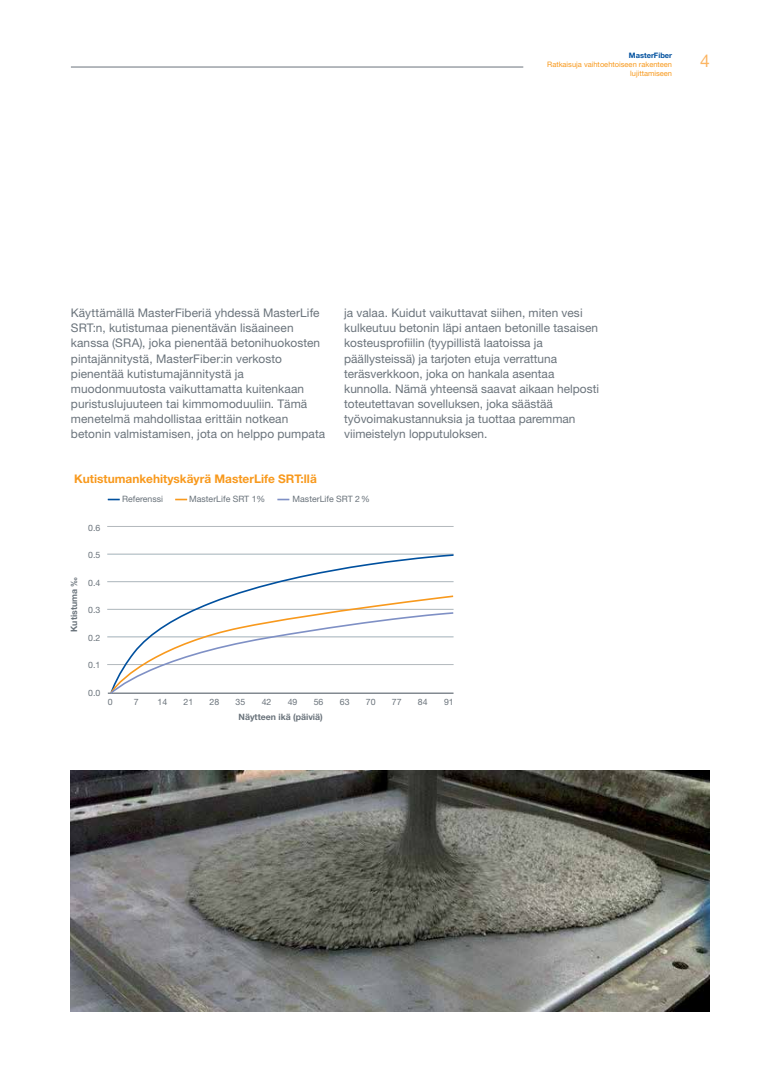
<style>
.page{position:relative;width:780px;height:1088px;background:#fff}
.page>*{position:absolute;margin:0;border:0;box-sizing:border-box;transform-origin:0 0}
.t1{font:17.5px "Helvetica Neue LT Std";color:#fcb562}
.t2{font:11.88px/15.1px "Helvetica Neue LT Std";letter-spacing:.005em;color:#6a737b}
.t3{font:700 11.88px "Helvetica Neue LT Std";color:#f8991d}
.t4{font:8.75px "Helvetica Neue LT Std";color:#6a737b}
.t5{font:700 8.75px "Helvetica Neue LT Std";color:#6a737b}
.t6{font:7.5px/8.9px "Helvetica Neue LT Std";color:#f8991d;text-align:right}
.t7{font:700 7.5px "Helvetica Neue LT Std";color:#00509e}
</style>
<div class="page">
<hr style="left:71px;top:67px;width:452px;height:1px;background:#6a737b">
<hr style="left:107px;top:554px;width:346px;height:1px;background:#b4b9bd">
<hr style="left:107px;top:609px;width:346px;height:1px;background:#b4b9bd">
<hr style="left:107px;top:581px;width:346px;height:1px;background:#b4b9bd">
<hr style="left:107px;top:637px;width:346px;height:1px;background:#b4b9bd">
<hr style="left:107px;top:664px;width:346px;height:1px;background:#b4b9bd">
<hr style="left:107px;top:526px;width:346px;height:1px;background:#b4b9bd">
<hr style="left:108px;top:692px;width:345px;height:2px;background:#6a737b">
<svg style="left:108px;top:499px;width:12px;height:1px"></svg>
<svg style="left:175px;top:499px;width:12px;height:1px"></svg>
<svg style="left:277px;top:499px;width:12px;height:1px"></svg>
<img style="left:71px;top:770px;width:638px;height:242px">
<svg style="left:109px;top:553px;width:345px;height:41px"></svg>
<svg style="left:109px;top:594px;width:345px;height:17px"></svg>
<svg style="left:109px;top:611px;width:345px;height:83px"></svg>
<p class="t7" style="left:629px;top:50px;width:45px">MasterFiber</p>
<p class="t6" style="left:547px;top:59px;width:126px">Ratkaisuja vaihtoehtoiseen rakenteen lujittamiseen</p>
<h1 class="t1" style="left:700px;top:51px;width:11px">4</h1>
<p class="t2" style="left:71px;top:305px;width:256px">Käyttämällä MasterFiberiä yhdessä MasterLife SRT:n, kutistumaa pienentävän lisäaineen kanssa (SRA), joka pienentää betonihuokosten pintajännitystä, MasterFiber:in verkosto pienentää kutistumajännitystä ja muodonmuutosta vaikuttamatta kuitenkaan puristuslujuuteen tai kimmomoduuliin. Tämä menetelmä mahdollistaa erittäin notkean betonin valmistamisen, jota on helppo pumpata</p>
<p class="t2" style="left:344px;top:305px;width:256px">ja valaa. Kuidut vaikuttavat siihen, miten vesi kulkeutuu betonin läpi antaen betonille tasaisen kosteusprofiilin (tyypillistä laatoissa ja päällysteissä) ja tarjoten etuja verrattuna teräsverkkoon, joka on hankala asentaa kunnolla. Nämä yhteensä saavat aikaan helposti toteutettavan sovelluksen, joka säästää työvoimakustannuksia ja tuottaa paremman viimeistelyn lopputuloksen.</p>
<p class="t3" style="left:74px;top:472px;width:244px">Kutistumankehityskäyrä MasterLife SRT:llä</p>
<p class="t5" style="left:69px;top:632px;width:57px;rotate:-90deg">Kutistuma ‰</p>
<p class="t4" style="left:122px;top:494px;width:42px">Referenssi</p>
<p class="t4" style="left:189px;top:494px;width:78px">MasterLife SRT 1%</p>
<p class="t4" style="left:292px;top:494px;width:79px">MasterLife SRT 2%</p>
<p class="t4" style="left:88px;top:522px;width:14px">0.6</p>
<p class="t4" style="left:88px;top:550px;width:14px">0.5</p>
<p class="t4" style="left:88px;top:577px;width:14px">0.4</p>
<p class="t4" style="left:88px;top:605px;width:14px">0.3</p>
<p class="t4" style="left:88px;top:632px;width:14px">0.2</p>
<p class="t4" style="left:88px;top:660px;width:14px">0.1</p>
<p class="t4" style="left:88px;top:687px;width:14px">0.0</p>
<p class="t4" style="left:108px;top:697px;width:6px">0</p>
<p class="t4" style="left:134px;top:697px;width:6px">7</p>
<p class="t4" style="left:157px;top:697px;width:11px">14</p>
<p class="t4" style="left:183px;top:697px;width:11px">21</p>
<p class="t4" style="left:209px;top:697px;width:11px">28</p>
<p class="t4" style="left:236px;top:697px;width:11px">35</p>
<p class="t4" style="left:262px;top:697px;width:11px">42</p>
<p class="t4" style="left:288px;top:697px;width:11px">49</p>
<p class="t4" style="left:314px;top:697px;width:11px">56</p>
<p class="t4" style="left:340px;top:697px;width:11px">63</p>
<p class="t4" style="left:366px;top:697px;width:11px">70</p>
<p class="t4" style="left:392px;top:697px;width:11px">77</p>
<p class="t4" style="left:418px;top:697px;width:11px">84</p>
<p class="t4" style="left:444px;top:697px;width:11px">91</p>
<p class="t5" style="left:238px;top:711px;width:86px">Näytteen ikä (päiviä)</p>
</div>
